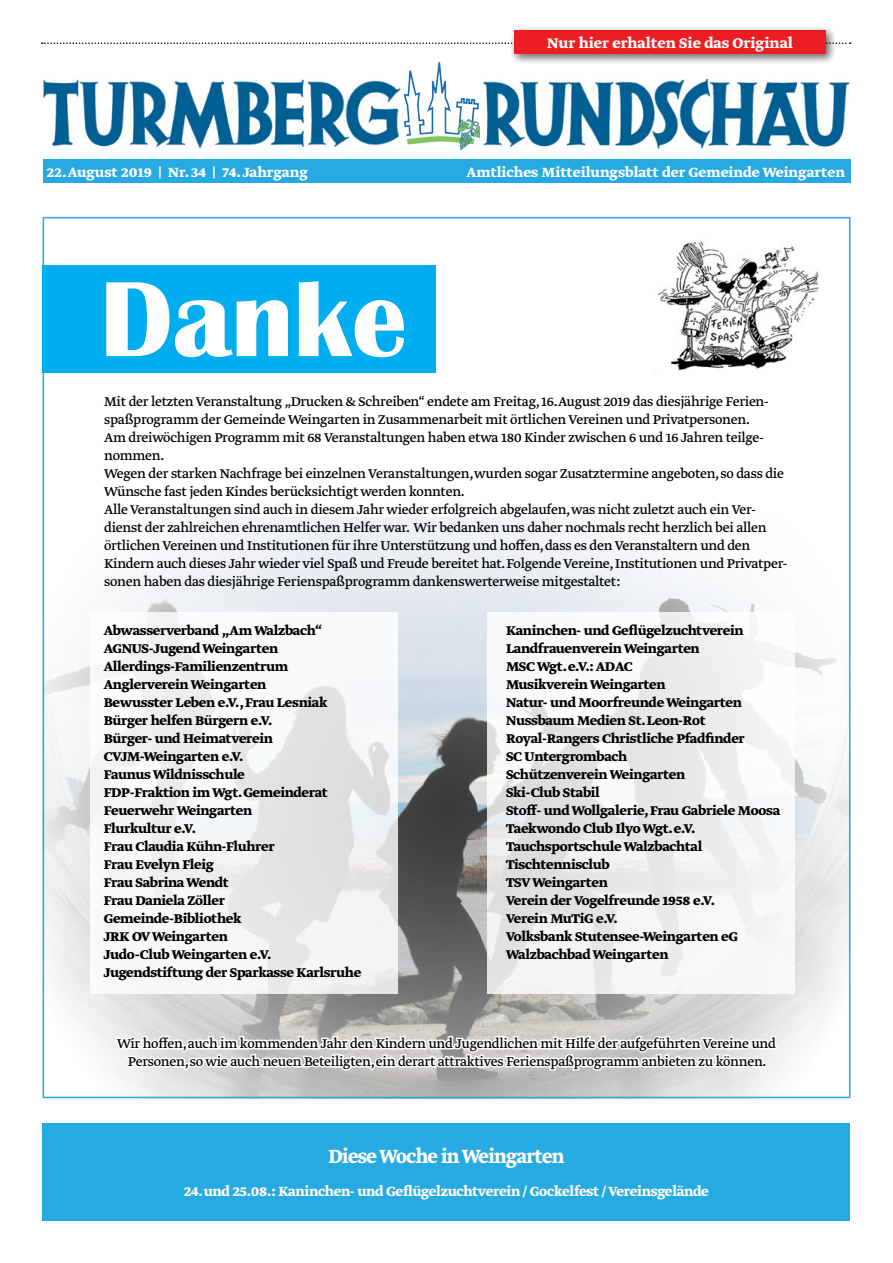
<style>
.page{position:relative;width:893px;height:1263px;background:#fff}
.page>*{position:absolute;margin:0;border:0;box-sizing:border-box;transform-origin:0 0}
.t1{font:700 110.7px "Britannic";color:#fff}
.t2{font:700 22.5px "Greta Text Std";letter-spacing:-.03em;color:#fff;scale:.92 1}
.t3{font:700 16.5px "Greta Text Std";color:#fff}
.t4{font:700 15.75px "Greta Text Std";letter-spacing:-.015em;color:#fff}
.t5{font:15px/18px "Greta Text Std";letter-spacing:-.02em;color:#000}
.t6{font:700 15px/18px "Greta Text Std";letter-spacing:-.02em;color:#000}
</style>
<div class="page">
<img style="left:42px;top:517px;width:809px;height:581px">
<svg style="left:488px;top:612px;width:307px;height:382px;fill:#f2f3f3"></svg>
<svg style="left:42px;top:42px;width:809px;height:2px"></svg>
<img style="left:404px;top:62px;width:76px;height:88px">
<img style="left:43px;top:79px;width:358px;height:71px">
<img style="left:482px;top:79px;width:368px;height:70px">
<div style="left:509px;top:25px;width:328px;height:40px;background:#000;opacity:.25"></div>
<div style="left:514px;top:31px;width:312px;height:23px;background:#ed1d24"></div>
<div style="left:43px;top:160px;width:807px;height:23px;background:#27aae1"></div>
<div style="left:43px;top:1123px;width:807px;height:97px;background:#27aae1"></div>
<svg style="left:90px;top:612px;width:307px;height:382px;fill:#f4f5f6"></svg>
<svg style="left:114px;top:1034px;width:665px;height:54px"></svg>
<div style="left:43px;top:266px;width:393px;height:107px;background:#00aeef"></div>
<img style="left:654px;top:241px;width:165px;height:132px">
<p class="t3" style="left:532px;top:33px;width:278px">Bitte beachten Si die heutige Beilage</p>
<p class="t3" style="left:547px;top:33px;width:247px">Nur hier erhalten Sie das Original</p>
<p class="t4" style="left:47px;top:163px;width:262px">22. August 2019 | Nr. 34 | 74. Jahrgang</p>
<p class="t4" style="left:467px;top:163px;width:380px">Amtliches Mitteilungsblatt der Gemeinde Weingarten</p>
<h1 class="t1" style="left:100px;top:257px;width:309px">Danke</h1>
<p class="t5" style="left:104px;top:393px;width:685px">Mit der letzten Veranstaltung „Drucken &amp; Schreiben“ endete am Freitag, 16.August 2019 das diesjährige Ferien&shy;spaßprogramm der Gemeinde Weingarten in Zusammenarbeit mit örtlichen Vereinen und Privatpersonen.<br>Am dreiwöchigen Programm mit 68 Veranstaltungen haben etwa 180 Kinder zwischen 6 und 16 Jahren teilge&shy;nommen.<br>Wegen der starken Nachfrage bei einzelnen Veranstaltungen,wurden sogar Zusatztermine angeboten, so dass die Wünsche fast jeden Kindes berücksichtigt werden konnten.<br>Alle Veranstaltungen sind auch in diesem Jahr wieder erfolgreich abgelaufen,was nicht zuletzt auch ein Ver&shy;dienst der zahlreichen ehrenamtlichen Helfer war. Wir bedanken uns daher nochmals recht herzlich bei allen örtlichen Vereinen und Institutionen für ihre Unterstützung und hoffen, dass es den Veranstaltern und den Kindern auch dieses Jahr wieder viel Spaß und Freude bereitet hat. Folgende Vereine, Institutionen und Privatper&shy;sonen haben das diesjährige Ferienspaßprogramm dankenswerterweise mitgestaltet:</p>
<p class="t6" style="left:104px;top:622px;width:259px">Abwasserverband „Am Walzbach“<br>AGNUS-Jugend Weingarten<br>Allerdings-Familienzentrum<br>Anglerverein Weingarten<br>Bewusster Leben e.V., Frau Lesniak<br>Bürger helfen Bürgern e.V.<br>Bürger- und Heimatverein<br>CVJM-Weingarten e.V.<br>Faunus Wildnisschule<br>FDP-Fraktion im Wgt. Gemeinderat<br>Feuerwehr Weingarten<br>Flurkultur e.V.<br>Frau Claudia Kühn-Fluhrer<br>Frau Evelyn Fleig<br>Frau Sabrina Wendt<br>Frau Daniela Zöller<br>Gemeinde-Bibliothek<br>JRK OV Weingarten<br>Judo-Club Weingarten e.V.<br>Jugendstiftung der Sparkasse Karlsruhe</p>
<p class="t6" style="left:506px;top:622px;width:276px">Kaninchen- und Geflügelzuchtverein<br>Landfrauenverein Weingarten<br>MSC Wgt. e.V.: ADAC<br>Musikverein Weingarten<br>Natur- und Moorfreunde Weingarten<br>Nussbaum Medien St. Leon-Rot<br>Royal-Rangers Christliche Pfadfinder<br>SC Untergrombach<br>Schützenverein Weingarten<br>Ski-Club Stabil<br>Stoff- und Wollgalerie, Frau Gabriele Moosa<br>Taekwondo Club Ilyo Wgt. e.V.<br>Tauchsportschule Walzbachtal<br>Tischtennisclub<br>TSV Weingarten<br>Verein der Vogelfreunde 1958 e.V.<br>Verein MuTiG e.V.<br>Volksbank Stutensee-Weingarten eG<br>Walzbachbad Weingarten</p>
<p class="t5" style="left:117px;top:1035px;width:660px;text-align:center">Wir hoffen, auch im kommenden Jahr den Kindern und Jugendlichen mit Hilfe der aufgeführten Vereine und<br>Personen, so wie auch neuen Beteiligten, ein derart attraktives Ferienspaßprogramm anbieten zu können.</p>
<h2 class="t2" style="left:328px;top:1143px;width:258px">Diese Woche in Weingarten</h2>
<p class="t4" style="left:184px;top:1182px;width:526px">24. und 25.08.: Kaninchen- und Geflügelzuchtverein / Gockelfest / Vereinsgelände</p>
</div>
